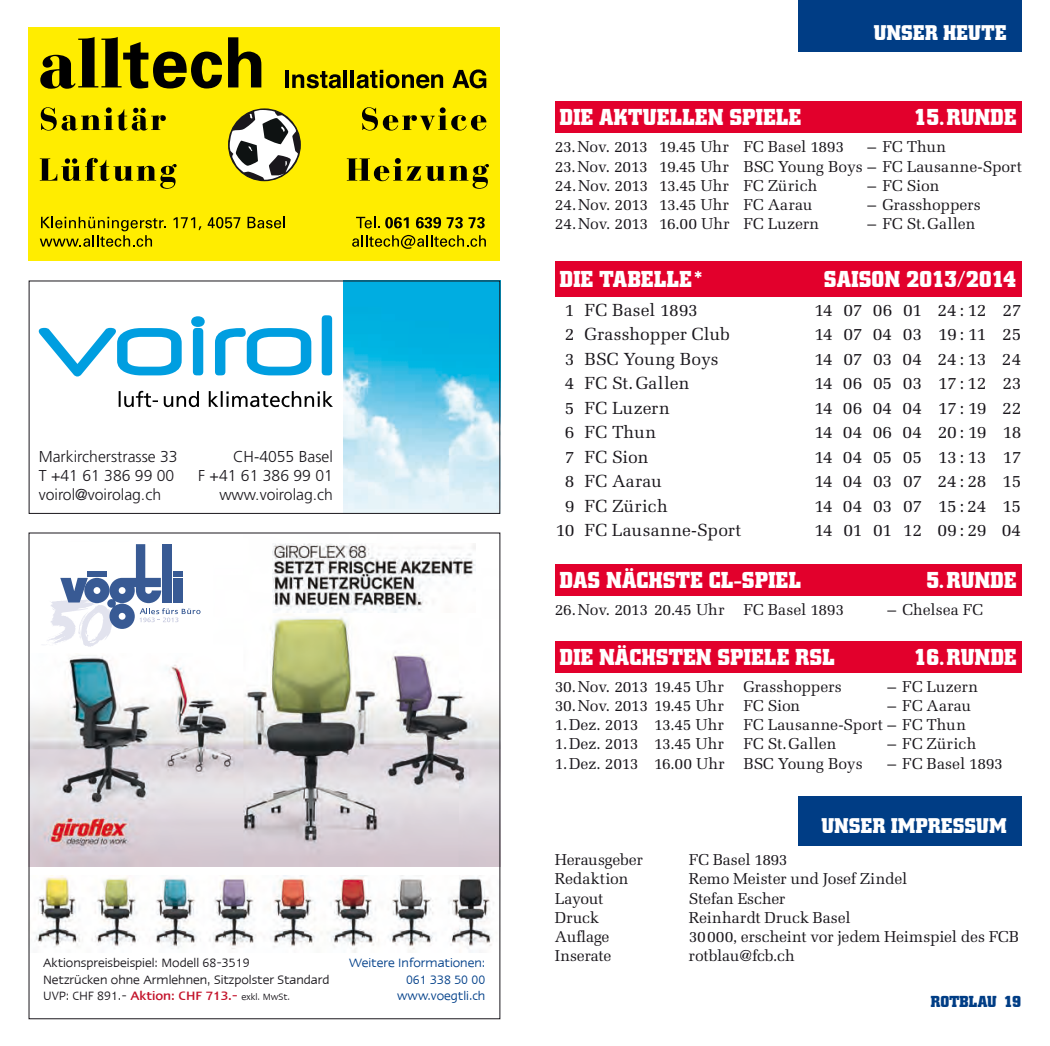
<style>
.page{position:relative;width:1050px;height:1046px;background:#fff}
.page>*{position:absolute;margin:0;border:0;box-sizing:border-box;transform-origin:0 0}
.t1{font:700 22.75px "City";letter-spacing:.02em;color:#fff}
.t2{font:700 22.75px "City";letter-spacing:-.005em;color:#fff}
.t3{font:700 21px "City";letter-spacing:.02em;color:#fff}
.t4{font:17.5px "Melior";letter-spacing:-.005em;color:#1a171c}
.t5{font:17.5px "Melior";letter-spacing:-.04em;color:#1a171c}
.t6{font:17.5px "Melior";letter-spacing:.015em;color:#1a171c}
.t7{font:15.75px/19.2px "Melior";letter-spacing:-.005em;color:#1a171c}
.t8{font:300 15.75px "Frutiger";color:#1a171c}
.t9{font:700 15.75px "City";letter-spacing:.005em;color:#003d85}
.t10{font:14px/16.8px "Linotype Ergo";color:#1a171c}
.t11{font:14px/16.8px "Linotype Ergo";color:#003f89;text-align:right}
.s1{font-weight:500;color:#c3122a}
.s2{font-size:10.5px}
</style>
<div class="page">
<div style="left:29px;top:27px;width:471px;height:234px;background:#ffed00"></div>
<svg style="left:173px;top:217px;width:28px;height:13px"></svg>
<svg style="left:208px;top:217px;width:32px;height:11px"></svg>
<svg style="left:247px;top:217px;width:38px;height:11px"></svg>
<svg style="left:356px;top:217px;width:52px;height:11px"></svg>
<svg style="left:416px;top:217px;width:46px;height:11px"></svg>
<svg style="left:468px;top:217px;width:16px;height:11px"></svg>
<svg style="left:40px;top:217px;width:126px;height:30px"></svg>
<svg style="left:352px;top:235px;width:134px;height:14px"></svg>
<svg style="left:40px;top:37px;width:182px;height:52px"></svg>
<svg style="left:228px;top:37px;width:33px;height:50px"></svg>
<svg style="left:41px;top:107px;width:125px;height:23px"></svg>
<hr style="left:285px;top:70px;width:4px;height:18px;background:#000">
<svg style="left:292px;top:71px;width:49px;height:17px"></svg>
<hr style="left:343px;top:70px;width:4px;height:18px;background:#000">
<hr style="left:350px;top:70px;width:4px;height:18px;background:#000">
<svg style="left:356px;top:70px;width:87px;height:18px"></svg>
<svg style="left:452px;top:69px;width:34px;height:19px"></svg>
<div style="left:228px;top:108px;width:73px;height:73px;border:1px solid #1a171c;border-radius:50%"></div>
<svg style="left:230px;top:110px;width:68px;height:70px;background:#a6a380"></svg>
<svg style="left:347px;top:158px;width:142px;height:31px"></svg>
<svg style="left:40px;top:158px;width:137px;height:31px"></svg>
<svg style="left:362px;top:107px;width:124px;height:23px"></svg>
<svg style="left:119px;top:391px;width:214px;height:16px"></svg>
<svg style="left:39px;top:315px;width:293px;height:61px"></svg>
<img style="left:343px;top:282px;width:155px;height:230px">
<div style="left:29px;top:280px;width:471px;height:234px;border:1px solid #1a171c"></div>
<img style="left:31px;top:545px;width:467px;height:321px">
<img style="left:272px;top:543px;width:203px;height:69px">
<img style="left:35px;top:875px;width:459px;height:76px">
<div style="left:29px;top:542px;width:184px;height:110px;background:#fff"></div>
<svg style="left:42px;top:544px;width:158px;height:103px"></svg>
<div style="left:798px;top:0;width:223px;height:52px;background:#003d85"></div>
<div style="left:798px;top:796px;width:223px;height:49px;background:#003d85"></div>
<div style="left:554px;top:261px;width:467px;height:35px;background:#e2002c"></div>
<div style="left:554px;top:102px;width:467px;height:31px;background:#e2002c"></div>
<div style="left:554px;top:641px;width:467px;height:31px;background:#e2002c"></div>
<div style="left:554px;top:564px;width:467px;height:31px;background:#e2002c"></div>
<p class="t8" style="left:39px;top:447px;width:140px">Markircherstrasse 33</p>
<p class="t8" style="left:233px;top:447px;width:101px">CH-4055 Basel</p>
<p class="t8" style="left:39px;top:466px;width:137px">T +41 61 386 99 00</p>
<p class="t8" style="left:198px;top:466px;width:136px">F +41 61 386 99 01</p>
<p class="t8" style="left:39px;top:486px;width:124px">voirol@voirolag.ch</p>
<p class="t8" style="left:219px;top:486px;width:115px">www.voirolag.ch</p>
<p class="t10" style="left:43px;top:953px;width:288px">Aktionspreisbeispiel: Modell 68-3519<br>Netzrücken ohne Armlehnen, Sitzpolster Standard<br>UVP: CHF 891.- <span class="s1">Aktion: CHF 713.-</span> <span class="s2">exkl. MwSt.</span></p>
<p class="t11" style="left:349px;top:953px;width:138px">Weitere Informationen:<br>061 338 50 00 www.voegtli.ch</p>
<h2 class="t3" style="left:873px;top:21px;width:134px">UNSER HEUTE</h2>
<h1 class="t1" style="left:559px;top:105px;width:243px">DIE AKTUELLEN SPIELE</h1>
<h1 class="t1" style="left:913px;top:105px;width:104px">15. RUNDE</h1>
<p class="t7" style="left:554px;top:137px;width:291px">23.Nov. 2013 19.45 Uhr FC Basel 1893</p>
<p class="t7" style="left:554px;top:137px;width:469px;text-indent:313px">– FC Thun<br>23.Nov. 2013 19.45 Uhr BSC Young Boys – FC Lausanne-Sport<br>24.Nov. 2013 13.45 Uhr FC Zürich</p>
<p class="t7" style="left:867px;top:176px;width:73px">– FC Sion</p>
<p class="t7" style="left:555px;top:195px;width:259px">24.Nov. 2013 13.45 Uhr FC Aarau</p>
<p class="t7" style="left:867px;top:195px;width:115px">– Grasshoppers</p>
<p class="t7" style="left:555px;top:214px;width:266px">24.Nov. 2013 16.00 Uhr FC Luzern</p>
<p class="t7" style="left:867px;top:214px;width:109px">– FC St.Gallen</p>
<h1 class="t1" style="left:559px;top:266px;width:144px">DIE TABELLE*</h1>
<h1 class="t2" style="left:823px;top:266px;width:194px">SAISON 2013/2014</h1>
<p class="t4" style="left:565px;top:299px;width:134px">1 FC Basel 1893</p>
<p class="t4" style="left:814px;top:299px;width:208px">14 07 06 01 24: 12 27</p>
<p class="t4" style="left:565px;top:324px;width:166px">2 Grasshopper Club</p>
<p class="t4" style="left:814px;top:324px;width:208px">14 07 04 03 19: 11 25</p>
<p class="t4" style="left:565px;top:348px;width:155px">3 BSC Young Boys</p>
<p class="t4" style="left:814px;top:348px;width:208px">14 07 03 04 24: 13 24</p>
<p class="t4" style="left:565px;top:373px;width:126px">4 FC St.Gallen</p>
<p class="t4" style="left:814px;top:373px;width:208px">14 06 05 03 17: 12 23</p>
<p class="t4" style="left:565px;top:397px;width:106px">5 FC Luzern</p>
<p class="t4" style="left:814px;top:397px;width:208px">14 06 04 04 17: 19 22</p>
<p class="t4" style="left:565px;top:422px;width:93px">6 FC Thun</p>
<p class="t4" style="left:814px;top:422px;width:208px">14 04 06 04 20: 19 18</p>
<p class="t4" style="left:565px;top:446px;width:85px">7 FC Sion</p>
<p class="t5" style="left:814px;top:446px;width:208px">14 04 05 05 13: 13 17</p>
<p class="t4" style="left:565px;top:471px;width:98px">8 FC Aarau</p>
<p class="t4" style="left:814px;top:471px;width:208px">14 04 03 07 24:28 15</p>
<p class="t6" style="left:565px;top:495px;width:104px">9 FC Zürich</p>
<p class="t4" style="left:814px;top:495px;width:208px">14 04 03 07 15:24 15</p>
<p class="t4" style="left:556px;top:520px;width:187px">10 FC Lausanne-Sport</p>
<p class="t4" style="left:814px;top:520px;width:208px">14 01 01 12 09:29 04</p>
<h1 class="t1" style="left:559px;top:567px;width:243px">DAS NÄCHSTE CL-SPIEL</h1>
<h1 class="t1" style="left:925px;top:567px;width:92px">5. RUNDE</h1>
<p class="t7" style="left:554px;top:599px;width:291px">26.Nov. 2013 20.45 Uhr FC Basel 1893</p>
<p class="t7" style="left:887px;top:599px;width:97px">– Chelsea FC</p>
<h1 class="t1" style="left:559px;top:644px;width:270px">DIE NÄCHSTEN SPIELE RSL</h1>
<h1 class="t1" style="left:913px;top:644px;width:104px">16. RUNDE</h1>
<p class="t7" style="left:554px;top:676px;width:288px">30.Nov. 2013 19.45 Uhr Grasshoppers</p>
<p class="t7" style="left:887px;top:676px;width:92px">– FC Luzern</p>
<p class="t7" style="left:554px;top:695px;width:247px">30.Nov. 2013 19.45 Uhr FC Sion</p>
<p class="t7" style="left:554px;top:695px;width:418px;text-indent:332px">– FC Aarau<br>1.Dez. 2013 13.45 Uhr FC Lausanne-Sport – FC Thun<br>1.Dez. 2013 13.45 Uhr FC St.Gallen</p>
<p class="t7" style="left:887px;top:734px;width:90px">– FC Zürich</p>
<p class="t7" style="left:554px;top:753px;width:309px">1.Dez. 2013 16.00 Uhr BSC Young Boys</p>
<p class="t7" style="left:887px;top:753px;width:117px">– FC Basel 1893</p>
<h2 class="t3" style="left:821px;top:814px;width:136px">UNSER IMPRESSU</h2>
<h2 class="t3" style="left:989px;top:814px;width:19px">M</h2>
<p class="t7" style="left:554px;top:849px;width:89px">Herausgeber</p>
<p class="t7" style="left:688px;top:849px;width:100px">FC Basel 1893</p>
<p class="t7" style="left:554px;top:869px;width:75px">Redaktion</p>
<p class="t7" style="left:688px;top:869px;width:220px">Remo Meister und Josef Zindel</p>
<p class="t7" style="left:554px;top:888px;width:50px">Layout</p>
<p class="t7" style="left:688px;top:888px;width:98px">Stefan Escher</p>
<p class="t7" style="left:554px;top:907px;width:46px">Druck</p>
<p class="t7" style="left:688px;top:907px;width:163px">Reinhardt Druck Basel</p>
<p class="t7" style="left:554px;top:926px;width:56px">Auflage</p>
<p class="t7" style="left:688px;top:926px;width:332px">30000, erscheint vor jedem Heimspiel des FCB</p>
<p class="t7" style="left:554px;top:946px;width:58px">Inserate</p>
<p class="t7" style="left:688px;top:946px;width:107px">rotblau@fcb.ch</p>
<p class="t9" style="left:930px;top:992px;width:92px">ROTBLAU 19</p>
</div>
